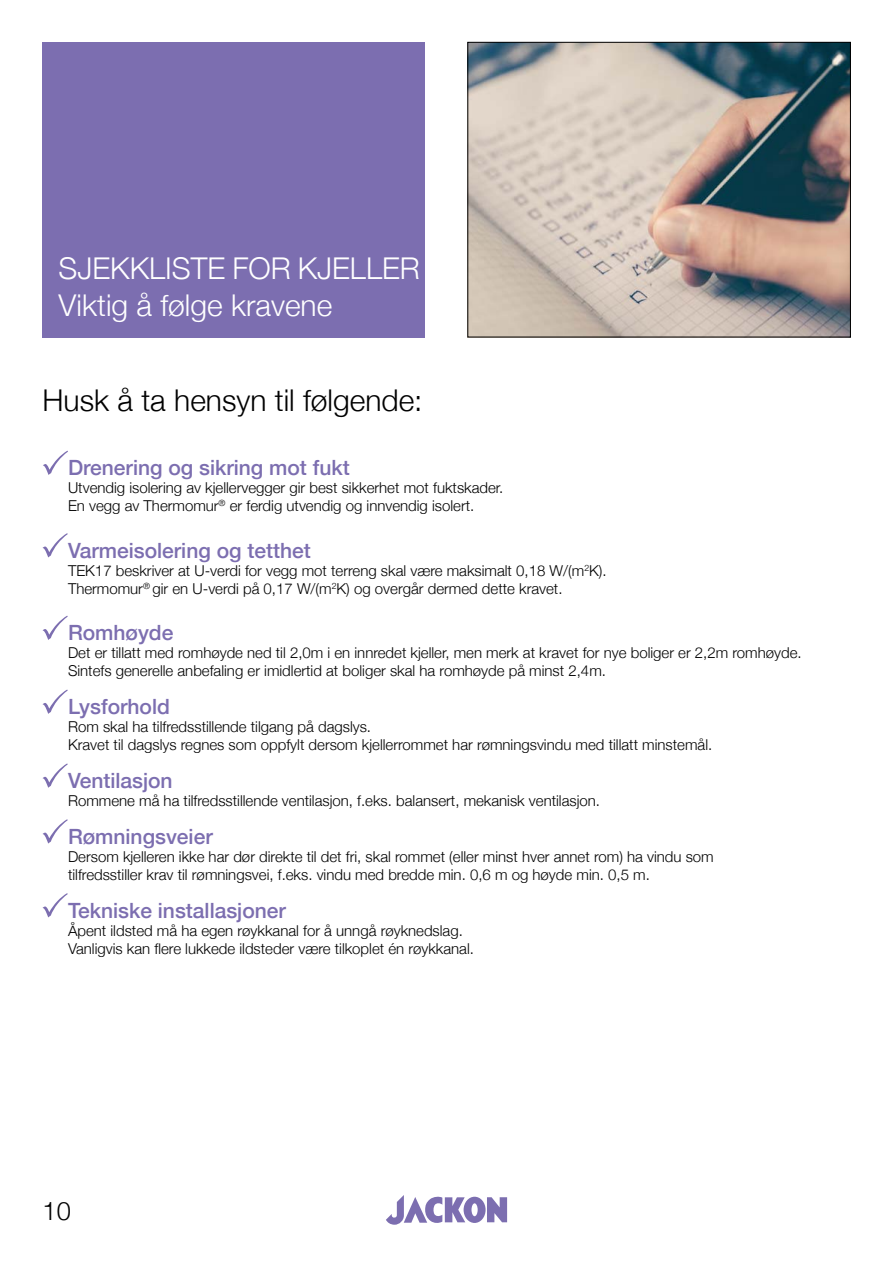
<style>
.page{position:relative;width:893px;height:1263px;background:#fff}
.page>*{position:absolute;margin:0;border:0;box-sizing:border-box;transform-origin:0 0}
.t1{font:300 30px/37.5px "Helvetica Neue";color:#fff}
.t2{font:300 30px "Helvetica Neue";color:#000}
.t3{font:300 25.5px "Helvetica Neue";color:#000}
.t4{font:500 21px "Helvetica Neue";color:#7c6eb0}
.t5{font:300 15px/18px "Helvetica Neue";color:#000}
</style>
<div class="page">
<div style="left:43px;top:42px;width:382px;height:295px;background:#7c6eb0"></div>
<img style="left:470px;top:44px;width:379px;height:291px">
<div style="left:468px;top:42px;width:383px;height:295px;border:1px solid #000"></div>
<svg style="left:43px;top:616px;width:25px;height:24px"></svg>
<svg style="left:43px;top:451px;width:25px;height:24px"></svg>
<svg style="left:43px;top:533px;width:25px;height:24px"></svg>
<svg style="left:43px;top:689px;width:25px;height:25px"></svg>
<svg style="left:43px;top:893px;width:25px;height:24px"></svg>
<svg style="left:43px;top:819px;width:25px;height:24px"></svg>
<svg style="left:43px;top:763px;width:25px;height:25px"></svg>
<svg style="left:386px;top:1195px;width:121px;height:30px"></svg>
<h1 class="t1" style="left:59px;top:247px;width:363px">SJEKKLISTE FOR KJELLER<br>Viktig å følge kravene</h1>
<h1 class="t2" style="left:43px;top:376px;width:382px">Husk å ta hensyn til følgende:</h1>
<h3 class="t4" style="left:68px;top:451px;width:283px">Drenering og sikring mot fukt</h3>
<p class="t5" style="left:68px;top:478px;width:437px">Utvendig isolering av kjellervegger gir best sikkerhet mot fuktskader.<br>En vegg av Thermomur<sup>®</sup> er ferdig utvendig og innvendig isolert.</p>
<h3 class="t4" style="left:68px;top:533px;width:244px">Varmeisolering og tetthet</h3>
<p class="t5" style="left:68px;top:560px;width:540px">TEK17 beskriver at U-verdi for vegg mot terreng skal være maksimalt 0,18 W/(m<sup>2</sup>K).<br>Thermomur<sup>®</sup> gir en U-verdi på 0,17 W/(m<sup>2</sup>K) og overgår dermed dette kravet.</p>
<h3 class="t4" style="left:68px;top:616px;width:107px">Romhøyde</h3>
<p class="t5" style="left:68px;top:642px;width:735px">Det er tillatt med romhøyde ned til 2,0m i en innredet kjeller, men merk at kravet for nye boliger er 2,2m romhøyde.<br>Sintefs generelle anbefaling er imidlertid at boliger skal ha romhøyde på minst 2,4m.</p>
<h3 class="t4" style="left:68px;top:690px;width:103px">Lysforhold</h3>
<p class="t5" style="left:68px;top:716px;width:646px">Rom skal ha tilfredsstillende tilgang på dagslys.<br>Kravet til dagslys regnes som oppfylt dersom kjellerrommet har rømningsvindu med tillatt minstemål.</p>
<h3 class="t4" style="left:68px;top:763px;width:106px">Ventilasjon</h3>
<p class="t5" style="left:68px;top:790px;width:534px">Rommene må ha tilfredsstillende ventilasjon, f.eks. balansert, mekanisk ventilasjon.</p>
<h3 class="t4" style="left:68px;top:819px;width:146px">Rømningsveier</h3>
<p class="t5" style="left:68px;top:846px;width:647px">Dersom kjelleren ikke har dør direkte til det fri, skal rommet (eller minst hver annet rom) ha vindu som tilfredsstiller krav til rømningsvei, f.eks. vindu med bredde min. 0,6 m og høyde min. 0,5 m.</p>
<h3 class="t4" style="left:68px;top:893px;width:219px">Tekniske installasjoner</h3>
<p class="t5" style="left:68px;top:920px;width:407px">Åpent ildsted må ha egen røykkanal for å unngå røyknedslag.<br>Vanligvis kan flere lukkede ildsteder være tilkoplet én røykkanal.</p>
<h2 class="t3" style="left:43px;top:1190px;width:30px">10</h2>
</div>
